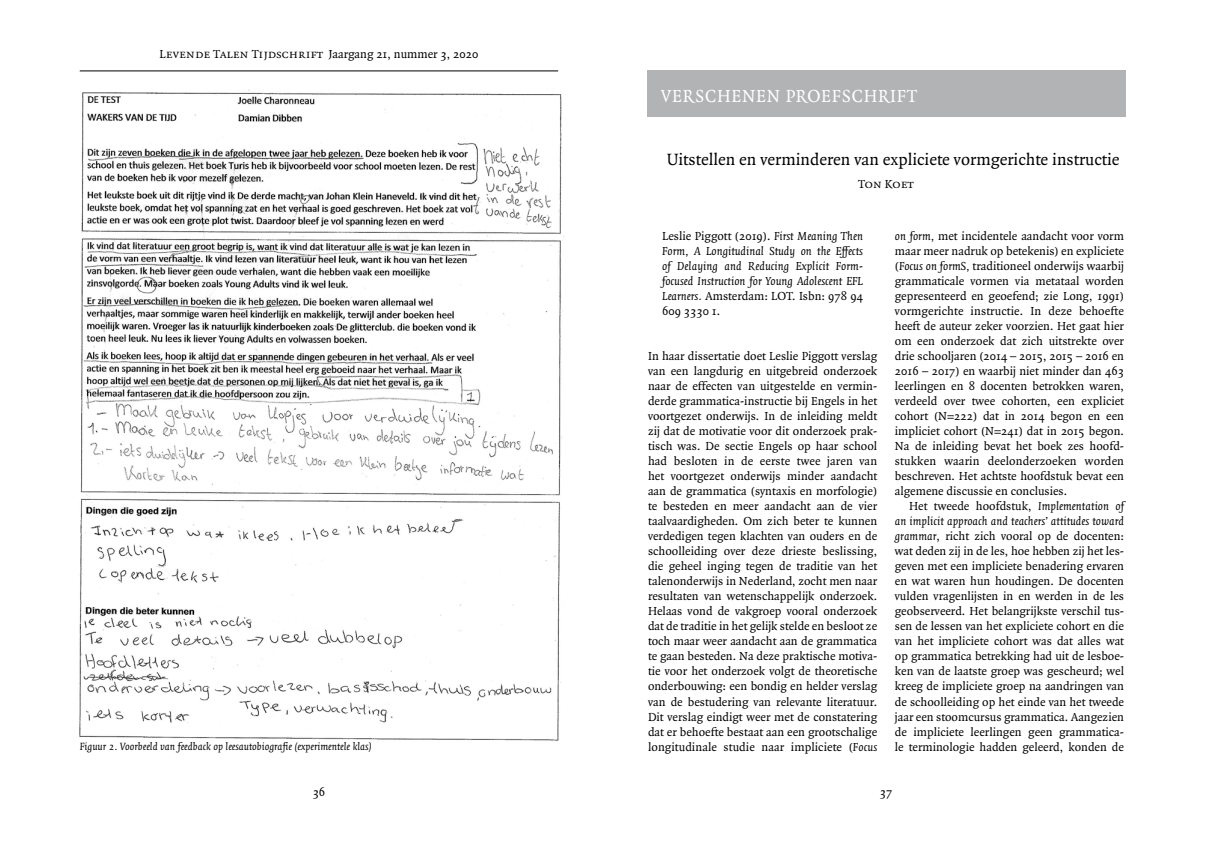
<style>
.page{position:relative;width:1205px;height:851px;background:#fff}
.page>*{position:absolute;margin:0;border:0;box-sizing:border-box;transform-origin:0 0}
.t1{font:18.75px "Quadraat";letter-spacing:.03em;color:#fff}
.t2{font:17.5px "Quadraat";color:#000}
.t3{font:12.5px/15px "Quadraat";color:#000;text-align:justify}
.t4{font:italic 12.5px/15px "Quadraat";color:#000;text-align:justify}
.t5{font:12.5px "Quadraat Small Caps";color:#000}
.t6{font:italic 11.25px "Quadraat";color:#000}
.s1{font-family:"Quadraat"}
.s2{font-style:normal}
.s3{font-style:italic}
</style>
<div class="page">
<hr style="left:80px;top:71px;width:478px;height:1px;background:#000">
<img style="left:78px;top:89px;width:486px;height:652px">
<div style="left:647px;top:71px;width:478px;height:46px;background:#b1b3b4"></div>
<p class="t5" style="left:160px;top:48px;width:320px">Levende Talen Tijdschrift <span class="s1">Jaargang 21, nummer 3, 2020</span></p>
<p class="t6" style="left:80px;top:740px;width:293px">Figuur 2. Voorbeeld van feedback op leesautobiografie (experimentele klas)</p>
<h1 class="t1" style="left:661px;top:86px;width:258px">VERSCHENEN PROEFSCHRIFT</h1>
<h2 class="t2" style="left:667px;top:151px;width:454px">Uitstellen en verminderen van expliciete vormgerichte instructie</h2>
<p class="t5" style="left:858px;top:177px;width:57px">Ton Koet</p>
<p class="t4" style="left:662px;top:229px;width:202px"><span class="s2">Leslie Piggott (2019).</span> First Meaning Then Form, A Longitudinal Study on the Effects of Delaying and Reducing Explicit Form&shy;focused Instruction for Young Adolescent EFL Learners. <span class="s2">Amsterdam: LOT. Isbn: 978 94<br>609 3330 1.</span></p>
<p class="t3" style="left:648px;top:349px;width:231px">In haar dissertatie doet Leslie Piggott verslag van een langdurig en uitgebreid onderzoek naar de effecten van uitgestelde en vermin&shy;derde grammatica-instructie bij Engels in het voortgezet onderwijs. In de inleiding meldt zij dat de motivatie voor dit onderzoek prak&shy;tisch was. De sectie Engels op haar school had besloten in de eerste twee jaren van het voortgezet onderwijs minder aandacht aan de grammatica (syntaxis en morfologie) te besteden en meer aandacht aan de vier taalvaardigheden. Om zich beter te kunnen verdedigen tegen klachten van ouders en de schoolleiding over deze drieste beslissing, die geheel inging tegen de traditie van het talenonderwijs in Nederland, zocht men naar resultaten van wetenschappelijk onderzoek.<br>Helaas vond de vakgroep vooral onderzoek dat de traditie in het gelijk stelde en besloot ze toch maar weer aandacht aan de grammatica te gaan besteden. Na deze praktische motiva&shy;tie voor het onderzoek volgt de theoretische onderbouwing: een bondig en helder verslag van de bestudering van relevante literatuur.<br>Dit verslag eindigt weer met de constatering dat er behoefte bestaat aan een grootschalige longitudinale studie naar impliciete (<span class="s3">Focus</span></p>
<p class="t3" style="left:895px;top:229px;width:231px"><span class="s3">on form,</span> met incidentele aandacht voor vorm maar meer nadruk op betekenis) en expliciete (<span class="s3">Focus on formS,</span> traditioneel onderwijs waarbij grammaticale vormen via metataal worden gepresenteerd en geoefend; zie Long, 1991) vormgerichte instructie. In deze behoefte heeft de auteur zeker voorzien. Het gaat hier om een onderzoek dat zich uitstrekte over drie schooljaren (2014 – 2015, 2015 – 2016 en 2016 – 2017) en waarbij niet minder dan 463 leerlingen en 8 docenten betrokken waren, verdeeld over twee cohorten, een expliciet cohort (N=222) dat in 2014 begon en een impliciet cohort (N=241) dat in 2015 begon.<br>Na de inleiding bevat het boek zes hoofd&shy;stukken waarin deelonderzoeken worden beschreven. Het achtste hoofdstuk bevat een algemene discussie en conclusies.</p>
<p class="t3" style="left:895px;top:499px;width:231px;text-indent:14px">Het tweede hoofdstuk, <span class="s3">Implementation of an implicit approach and teachers’ attitudes toward grammar</span>, richt zich vooral op de docenten: wat deden zij in de les, hoe hebben zij het les&shy;geven met een impliciete benadering ervaren en wat waren hun houdingen. De docenten vulden vragenlijsten in en werden in de les geobserveerd. Het belangrijkste verschil tus&shy;sen de lessen van het expliciete cohort en die van het impliciete cohort was dat alles wat op grammatica betrekking had uit de lesboe&shy;ken van de laatste groep was gescheurd; wel kreeg de impliciete groep na aandringen van de schoolleiding op het einde van het tweede jaar een stoomcursus grammatica. Aangezien de impliciete leerlingen geen grammatica&shy;le terminologie hadden geleerd, konden de</p>
<p class="t3" style="left:313px;top:784px;width:14px">36</p>
<p class="t3" style="left:880px;top:784px;width:14px">37</p>
</div>
